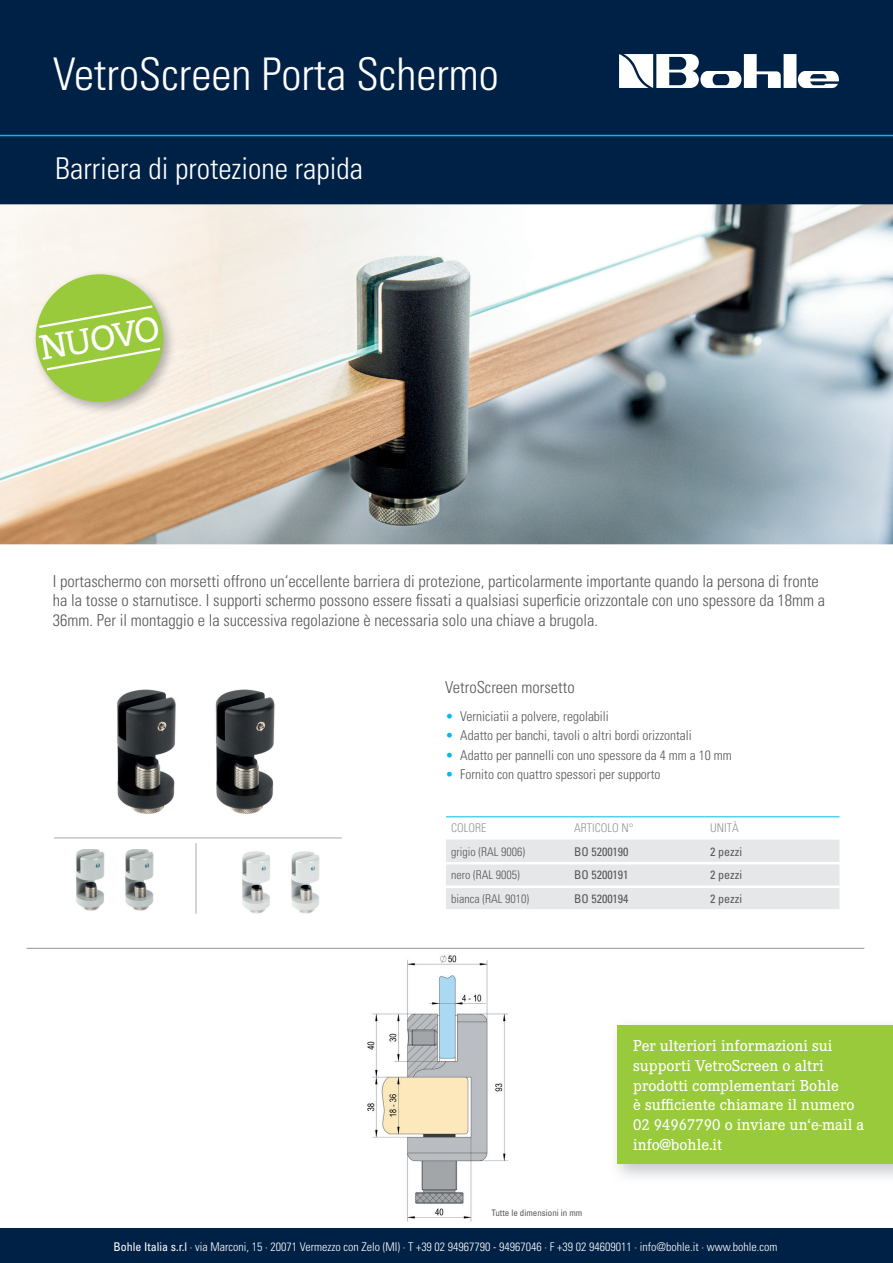
<style>
.page{position:relative;width:893px;height:1263px;background:#fff}
.page>*{position:absolute;margin:0;border:0;box-sizing:border-box;transform-origin:0 0}
.t1{font:300 condensed 45px "Univers";color:#fff}
.t2{font:36px "The Serif";color:#fff}
.t3{font:300 condensed 30px "Univers";color:#fff}
.t4{font:300 condensed 16.5px/19.8px "Univers";color:#57585a}
.t5{font:500 16.5px/19.8px "Corporate E";color:#fff}
.t6{font:300 condensed 13.5px "Univers";color:#57585a}
.t7{font:300 condensed 12px "Univers";color:#fff}
.t8{font:condensed 12px "Univers";color:#57585a}
.t9{font:300 condensed 12px "Univers";color:#57585a}
.t10{font:300 condensed 12px "Univers";color:#939598}
.t11{font:condensed 9px "Univers";color:#57585a}
.s1{color:#00baf1}
.s2{font-weight:400}
</style>
<div class="page">
<div style="left:0;top:0;width:893px;height:204px;background:#002146"></div>
<div style="left:0;top:1229px;width:893px;height:34px;background:#002146"></div>
<hr style="left:0;top:135px;width:893px;height:1px;background:#00baf1">
<svg style="left:619px;top:54px;width:220px;height:34px"></svg>
<img style="left:0;top:204px;width:893px;height:340px">
<hr style="left:26px;top:948px;width:838px;height:1px;background:#939598">
<img style="left:117px;top:689px;width:158px;height:125px">
<img style="left:76px;top:849px;width:78px;height:62px">
<img style="left:242px;top:851px;width:78px;height:63px">
<hr style="left:54px;top:837px;width:288px;height:1px;background:#a8a9ad">
<hr style="left:196px;top:843px;width:1px;height:71px;background:#a8a9ad">
<img style="left:367px;top:954px;width:142px;height:268px">
<img style="left:616px;top:1025px;width:277px;height:152px">
<div style="left:617px;top:1026px;width:276px;height:138px;background:#99ca3b"></div>
<div style="left:446px;top:839px;width:393px;height:70px;background:#e6e7e9"></div>
<hr style="left:446px;top:816px;width:123px;height:1px;background:#00baf1">
<hr style="left:569px;top:816px;width:136px;height:1px;background:#00baf1">
<hr style="left:705px;top:816px;width:134px;height:1px;background:#00baf1">
<hr style="left:446px;top:862px;width:123px;height:2px;background:#fff">
<hr style="left:446px;top:885px;width:123px;height:3px;background:#fff">
<hr style="left:569px;top:862px;width:136px;height:2px;background:#fff">
<hr style="left:705px;top:862px;width:134px;height:2px;background:#fff">
<hr style="left:569px;top:885px;width:136px;height:3px;background:#fff">
<hr style="left:705px;top:885px;width:134px;height:3px;background:#fff">
<img style="left:31px;top:269px;width:146px;height:146px">
<svg style="left:31px;top:269px;width:137px;height:138px;background:#b7d475"></svg>
<h1 class="t1" style="left:53px;top:47px;width:447px">VetroScreen Porta Schermo</h1>
<h3 class="t3" style="left:55px;top:151px;width:310px">Barriera di protezione rapida</h3>
<h2 class="t2" style="left:35px;top:319px;width:123px;rotate:-10deg">NUOVO</h2>
<p class="t4" style="left:53px;top:571px;width:774px">I portaschermo con morsetti offrono un‘eccellente barriera di protezione, particolarmente importante quando la persona di fronte ha la tosse o starnutisce. I supporti schermo possono essere fissati a qualsiasi superficie orizzontale con uno spessore da 18mm a<br>36mm. Per il montaggio e la successiva regolazione è necessaria solo una chiave a brugola.</p>
<p class="t4" style="left:445px;top:678px;width:131px">VetroScreen morsetto</p>
<p class="t6" style="left:445px;top:708px;width:165px"><span class="s1">•</span> Verniciatii a polvere, regolabili</p>
<p class="t6" style="left:445px;top:727px;width:248px"><span class="s1">•</span> Adatto per banchi, tavoli o altri bordi orizzontali</p>
<p class="t6" style="left:445px;top:747px;width:288px"><span class="s1">•</span> Adatto per pannelli con uno spessore da 4 mm a 10 mm</p>
<p class="t6" style="left:445px;top:766px;width:217px"><span class="s1">•</span> Fornito con quattro spessori per supporto</p>
<p class="t10" style="left:451px;top:821px;width:37px">COLORE</p>
<p class="t10" style="left:574px;top:821px;width:61px">ARTICOLO N°</p>
<p class="t10" style="left:710px;top:821px;width:30px">UNITÀ</p>
<p class="t9" style="left:451px;top:844px;width:75px">grigio (RAL 9006)</p>
<p class="t8" style="left:574px;top:844px;width:56px">BO 5200190</p>
<p class="t8" style="left:710px;top:844px;width:33px">2 pezzi</p>
<p class="t9" style="left:451px;top:868px;width:70px">nero (RAL 9005)</p>
<p class="t8" style="left:574px;top:867px;width:56px">BO 5200191</p>
<p class="t8" style="left:710px;top:867px;width:33px">2 pezzi</p>
<p class="t9" style="left:451px;top:891px;width:79px">bianca (RAL 9010)</p>
<p class="t8" style="left:574px;top:891px;width:56px">BO 5200194</p>
<p class="t8" style="left:710px;top:891px;width:33px">2 pezzi</p>
<p class="t11" style="left:492px;top:1207px;width:92px">Tutte le dimensioni in mm</p>
<p class="t5" style="left:633px;top:1035px;width:233px">Per ulteriori informazioni sui supporti VetroScreen o altri prodotti complementari Bohle<br>è sufficiente chiamare il numero<br>02 94967790 o inviare un‘e-mail a info@bohle.it</p>
<p class="t7" style="left:113px;top:1239px;width:665px"><span class="s2">Bohle Italia s.r.l</span> · via Marconi, 15 · 20071 Vermezzo con Zelo (MI) · T +39 02 94967790 - 94967046 · F +39 02 94609011 · info@bohle.it · www.bohle.com</p>
</div>
